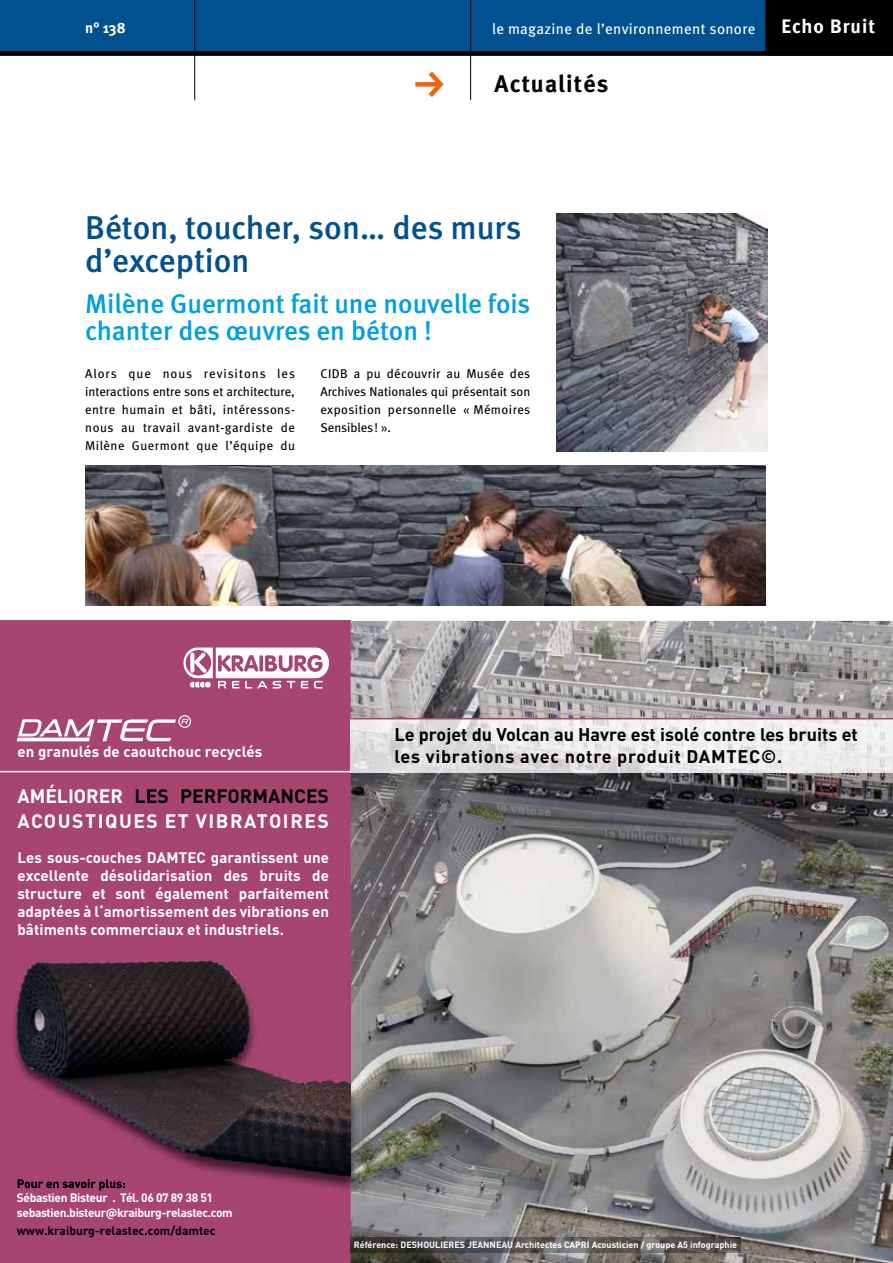
<style>
.page{position:relative;width:893px;height:1263px;background:#fff}
.page>*{position:absolute;margin:0;border:0;box-sizing:border-box;transform-origin:0 0}
.t1{font:45px "FF Dingbests";color:#ec6608}
.P01_titre_module{font:500 33px/33px "Meta";color:#00518d}
.P01_titre_module-2{font:500 27px/27px "Meta";color:#009fe3}
.t2{font:700 24px "Meta";letter-spacing:.05em;color:#000}
.t3{font:700 19.5px "Meta";letter-spacing:.05em;color:#fff}
.t4{font:700 19.2px/24.2px "DIN Pro";letter-spacing:.01em;color:#fff}
.t5{font:700 18px/21.6px "DIN Pro";color:#000}
.t6{font:700 15.15px/18.1px "DIN Pro";letter-spacing:.005em;color:#fff;text-align:justify}
.t7{font:15px "Meta";letter-spacing:.025em;color:#fff}
.t8{font:700 15px "Meta";color:#fff}
.P03_texte_méta{font:12.75px/18px "Meta";letter-spacing:.035em;color:#000;text-align:justify}
.t9{font:700 12px/14.4px "DIN Pro";letter-spacing:-.03em;color:#fff}
.t10{font:700 12px "DIN Pro";color:#000}
.t11{font:700 9px "DIN Pro";color:#fff}
.s1{color:#000}
</style>
<div class="page">
<div style="left:0;top:0;width:893px;height:56px;background:#00518d"></div>
<hr style="left:470px;top:0;width:1px;height:100px;background:#000">
<hr style="left:194px;top:0;width:1px;height:100px;background:#000">
<div style="left:765px;top:0;width:128px;height:56px;background:#000"></div>
<div style="left:0;top:51px;width:893px;height:5px;background:#000"></div>
<img style="left:85px;top:466px;width:680px;height:139px">
<img style="left:556px;top:213px;width:212px;height:238px">
<div style="left:0;top:621px;width:351px;height:642px;background:#a74571"></div>
<img style="left:351px;top:621px;width:542px;height:642px">
<img style="left:351px;top:719px;width:542px;height:53px">
<img style="left:351px;top:1237px;width:389px;height:15px">
<svg style="left:183px;top:647px;width:146px;height:41px"></svg>
<svg style="left:190px;top:653px;width:4px;height:20px"></svg>
<svg style="left:17px;top:715px;width:174px;height:26px"></svg>
<hr style="left:0;top:771px;width:351px;height:1px;background:#fff">
<hr style="left:351px;top:718px;width:542px;height:1px;background:#a74571">
<img style="left:13px;top:961px;width:347px;height:231px">
<img style="left:18px;top:1179px;width:107px;height:11px">
<img style="left:17px;top:960px;width:334px;height:216px">
<p class="t8" style="left:85px;top:19px;width:42px">n° 138</p>
<h3 class="t3" style="left:782px;top:15px;width:95px">Echo Bruit</h3>
<h1 class="t1" style="left:405px;top:101px;width:35px;rotate:-90deg">g</h1>
<h3 class="t2" style="left:495px;top:69px;width:115px">Actualités</h3>
<p class="t7" style="left:492px;top:20px;width:265px">le magazine de l’environnement sonore</p>
<p class="P01_titre_module" style="left:85px;top:210px;width:438px">Béton, toucher, son… des murs d’exception</p>
<p class="P01_titre_module-2" style="left:85px;top:290px;width:447px">Milène Guermont fait une nouvelle fois chanter des œuvres en béton !</p>
<p class="P03_texte_méta" style="left:85px;top:364px;width:211px">Alors que nous revisitons les interactions entre sons et architecture, entre humain et bâti, intéressons&shy;nous au travail avant-gardiste de Milène Guermont que l’équipe du</p>
<p class="P03_texte_méta" style="left:320px;top:364px;width:211px">CIDB a pu découvrir au Musée des Archives Nationales qui présentait son exposition personnelle « Mémoires Sensibles! ».</p>
<p class="t6" style="left:17px;top:742px;width:246px">en granulés de caoutchouc recyclés</p>
<p class="t4" style="left:17px;top:784px;width:313px">AMÉLIORER <span class="s1">LES PERFORMANCES<br></span>ACOUSTIQUES ET VIBRATOIRES</p>
<p class="t6" style="left:17px;top:848px;width:313px">Les sous-couches DAMTEC garantissent une excellente désolidarisation des bruits de structure et sont également parfaitement adaptées à l‘amortissement des vibrations en bâtiments commerciaux et industriels.</p>
<p class="t5" style="left:394px;top:723px;width:465px">Le projet du Volcan au Havre est isolé contre les bruits et les vibrations avec notre produit DAMTEC©.</p>
<p class="t9" style="left:17px;top:1190px;width:218px">Sébastien Bisteur . Tél. 06 07 89 38 51 sebastien.bisteur@kraiburg-relastec.com</p>
<p class="t10" style="left:17px;top:1222px;width:200px">www.kraiburg-relastec.com/damtec</p>
<p class="t11" style="left:354px;top:1239px;width:385px">Référence: DESHOULIERES JEANNEAU Architectes CAPRI Acousticien / groupe A5 infographie</p>
</div>
